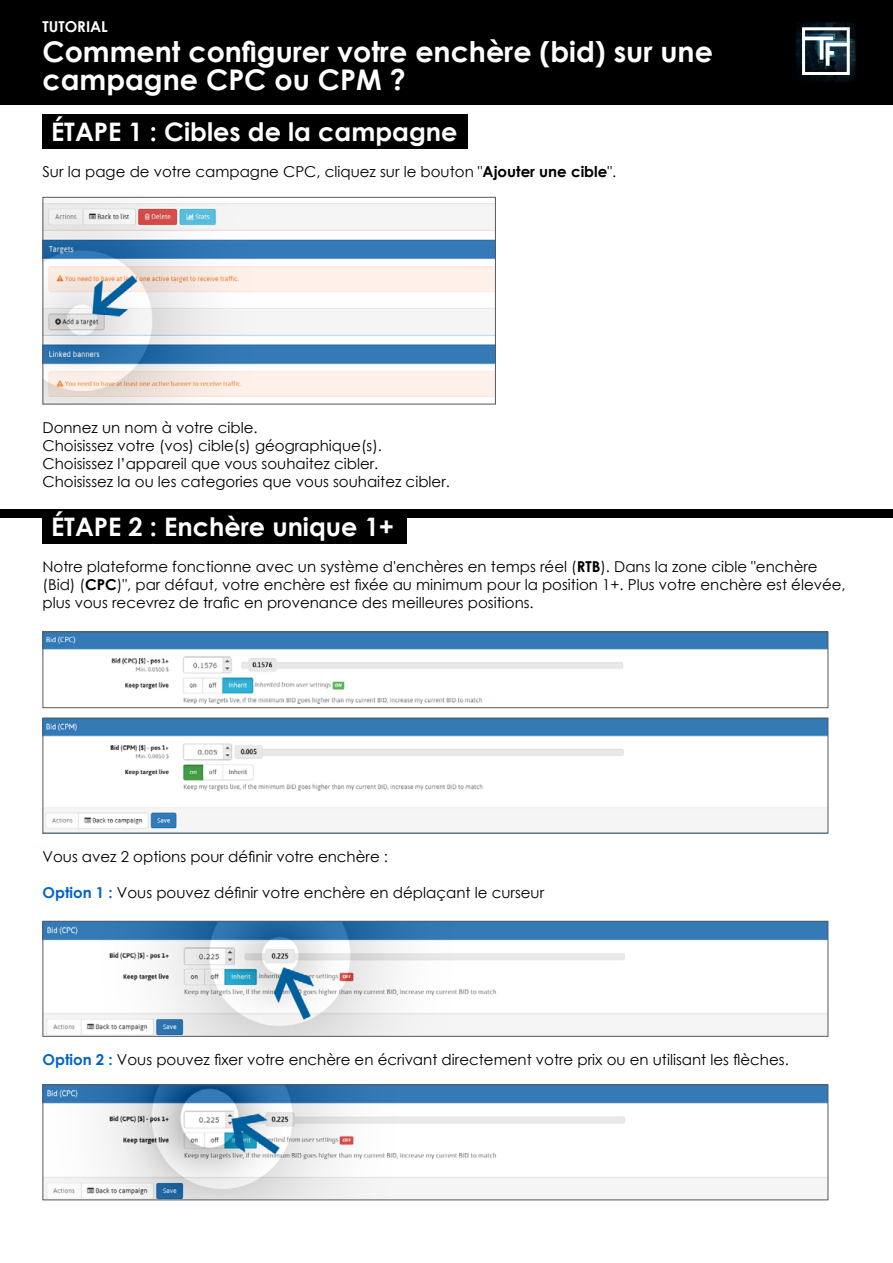
<style>
.page{position:relative;width:893px;height:1263px;background:#fff}
.page>*{position:absolute;margin:0;border:0;box-sizing:border-box;transform-origin:0 0}
.t1{font:700 28.5px/28.5px "Century Gothic";color:#fff}
.t2{font:700 25.5px "Century Gothic";color:#fff}
.t3{font:15px/18px "Century Gothic";color:#000}
.t4{font:700 15px "Century Gothic";color:#fff}
.s1{font-weight:700}
.s2{font-weight:700;color:#0064c8}
</style>
<div class="page">
<div style="left:0;top:0;width:893px;height:105px;background:#000"></div>
<img style="left:796px;top:22px;width:60px;height:60px">
<svg style="left:802px;top:27px;width:48px;height:48px;background:#6a7a82"></svg>
<div style="left:0;top:509px;width:893px;height:8px;background:#000"></div>
<div style="left:43px;top:509px;width:364px;height:35px;background:#000"></div>
<div style="left:43px;top:114px;width:425px;height:35px;background:#000"></div>
<img style="left:45px;top:633px;width:781px;height:71px">
<div style="left:43px;top:631px;width:785px;height:77px;border:1px solid #58595b"></div>
<img style="left:45px;top:720px;width:781px;height:110px">
<div style="left:43px;top:718px;width:785px;height:115px;border:1px solid #58595b"></div>
<img style="left:45px;top:923px;width:781px;height:112px">
<div style="left:43px;top:921px;width:785px;height:116px;border:1px solid #58595b"></div>
<img style="left:45px;top:1086px;width:781px;height:112px">
<div style="left:43px;top:1084px;width:785px;height:116px;border:1px solid #58595b"></div>
<img style="left:45px;top:203px;width:449px;height:199px">
<div style="left:43px;top:197px;width:453px;height:207px;border:1px solid #58595b"></div>
<p class="t4" style="left:43px;top:15px;width:67px">TUTORIAL</p>
<h1 class="t1" style="left:43px;top:36px;width:672px">Comment configurer votre enchère (bid) sur une campagne CPC ou CPM ?</h1>
<h2 class="t2" style="left:51px;top:113px;width:408px">ÉTAPE 1 : Cibles de la campagne</h2>
<p class="t3" style="left:43px;top:163px;width:575px">Sur la page de votre campagne CPC, cliquez sur le bouton "<span class="s1">Ajouter une cible</span>".</p>
<p class="t3" style="left:43px;top:418px;width:409px">Donnez un nom à votre cible.<br>Choisissez votre (vos) cible(s) géographique(s).<br>Choisissez l’appareil que vous souhaitez cibler.<br>Choisissez la ou les categories que vous souhaitez cibler.</p>
<h2 class="t2" style="left:51px;top:508px;width:345px">ÉTAPE 2 : Enchère unique 1+</h2>
<p class="t3" style="left:43px;top:558px;width:805px">Notre plateforme fonctionne avec un système d'enchères en temps réel (<span class="s1">RTB</span>). Dans la zone cible "enchère (Bid) (<span class="s1">CPC</span>)", par défaut, votre enchère est fixée au minimum pour la position 1+. Plus votre enchère est élevée, plus vous recevrez de trafic en provenance des meilleures positions.</p>
<p class="t3" style="left:43px;top:847px;width:347px">Vous avez 2 options pour définir votre enchère :</p>
<p class="t3" style="left:43px;top:883px;width:503px"><span class="s2">Option 1 :</span> Vous pouvez définir votre enchère en déplaçant le curseur</p>
<p class="t3" style="left:43px;top:1050px;width:748px"><span class="s2">Option 2 :</span> Vous pouvez fixer votre enchère en écrivant directement votre prix ou en utilisant les flèches.</p>
</div>
